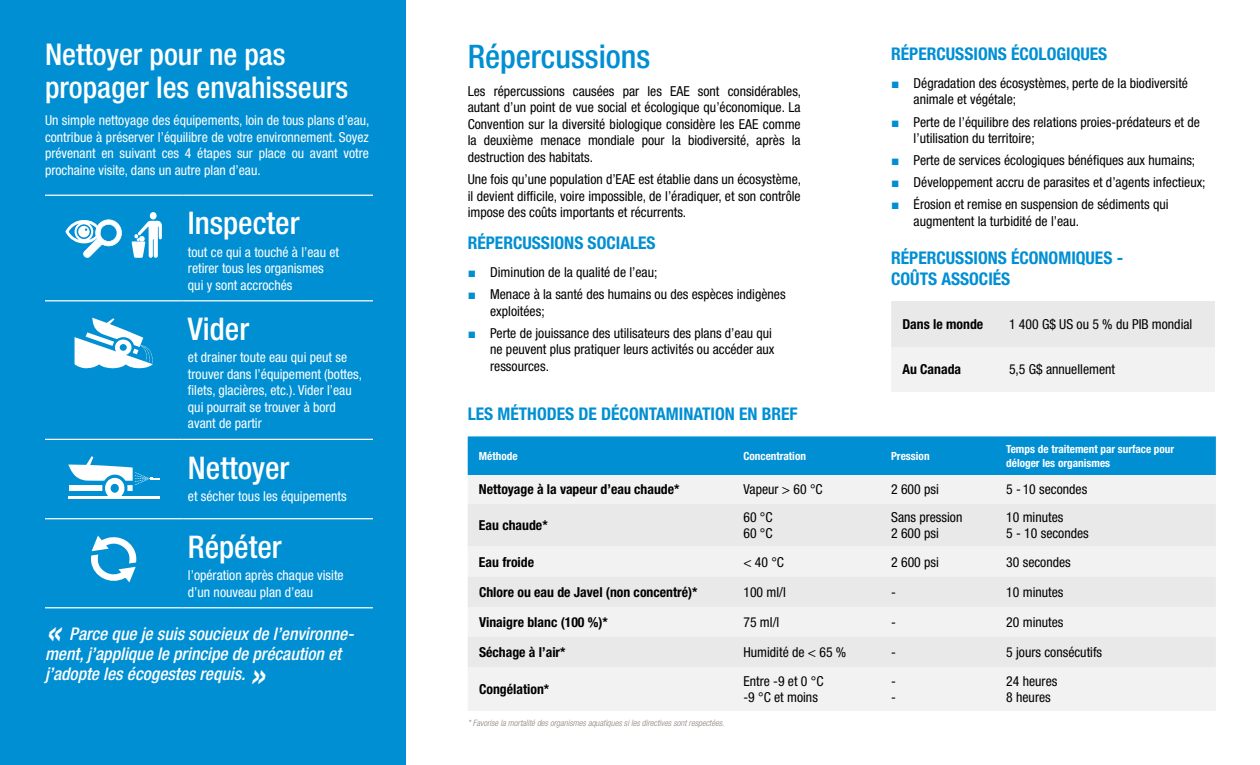
<style>
.page{position:relative;width:1260px;height:765px;background:#fff}
.page>*{position:absolute;margin:0;border:0;box-sizing:border-box;transform-origin:0 0}
.t1{font:500 condensed 32.5px "Helvetica Neue LT Std";color:#008fd3}
.t2{font:500 condensed 31.25px "Helvetica Neue LT Std";color:#fff}
.t3{font:500 condensed 30px/33.1px "Helvetica Neue LT Std";color:#fff}
.t4{font:700 condensed 17.5px/21px "Helvetica Neue LT Std";color:#008fd3}
.t5{font:italic 500 condensed 17.5px/20px "Helvetica Neue LT Std";color:#fff}
.t6{font:condensed 13.75px/16.5px "Helvetica Neue LT Std";color:#000}
.t7{font:condensed 13.75px/16.5px "Helvetica Neue LT Std";color:#fff}
.t8{font:700 condensed 13.75px "Helvetica Neue LT Std";color:#000}
.t9{font:700 condensed 11.25px/13.5px "Helvetica Neue LT Std";color:#fff}
.t10{font:italic 300 condensed 8.75px "Helvetica Neue LT Std";color:#8c827e}
.s1{font-size:37.5px}
.s2{font-family:"Arial";font-stretch:normal;color:#008fd3}
</style>
<div class="page">
<div style="left:891px;top:301px;width:324px;height:91px;background:#eaeaea"></div>
<div style="left:468px;top:436px;width:748px;height:39px;background:#008fd3"></div>
<div style="left:468px;top:475px;width:748px;height:236px;background:#f2f2f2"></div>
<div style="left:468px;top:504px;width:748px;height:42px;background:#e9e9e9"></div>
<svg style="left:468px;top:577px;width:748px;height:90px;fill:#e9e9e9"></svg>
<div style="left:0;top:0;width:406px;height:765px;background:#008fd3"></div>
<hr style="left:45px;top:195px;width:137px;height:1px;background:#fff">
<hr style="left:182px;top:195px;width:191px;height:1px;background:#fff">
<hr style="left:45px;top:300px;width:137px;height:1px;background:#fff">
<hr style="left:182px;top:300px;width:191px;height:1px;background:#fff">
<hr style="left:45px;top:439px;width:137px;height:1px;background:#fff">
<hr style="left:182px;top:439px;width:191px;height:1px;background:#fff">
<hr style="left:45px;top:518px;width:137px;height:1px;background:#fff">
<hr style="left:182px;top:518px;width:191px;height:1px;background:#fff">
<hr style="left:45px;top:607px;width:137px;height:1px;background:#fff">
<hr style="left:182px;top:607px;width:191px;height:1px;background:#fff">
<svg style="left:65px;top:219px;width:57px;height:39px"></svg>
<div style="left:150px;top:212px;width:7px;height:7px;background:#fff;border-radius:50%"></div>
<svg style="left:132px;top:221px;width:30px;height:37px"></svg>
<svg style="left:74px;top:318px;width:79px;height:50px"></svg>
<svg style="left:68px;top:456px;width:91px;height:43px"></svg>
<svg style="left:91px;top:535px;width:45px;height:48px"></svg>
<h3 class="t3" style="left:45px;top:37px;width:305px">Nettoyer pour ne pas propager les envahisseurs</h3>
<p class="t7" style="left:45px;top:112px;width:326px;text-align:justify">Un simple nettoyage des équipements, loin de tous plans d’eau, contribue à préserver l’équilibre de votre environnement. Soyez prévenant en suivant ces 4 étapes sur place ou avant votre prochaine visite, dans un autre plan d’eau.</p>
<h2 class="t2" style="left:188px;top:205px;width:113px">Inspecter</h2>
<p class="t7" style="left:188px;top:243px;width:153px">tout ce qui a touché à l’eau et retirer tous les organismes qui y sont accrochés</p>
<h2 class="t2" style="left:188px;top:310px;width:63px">Vider</h2>
<p class="t7" style="left:188px;top:349px;width:176px">et drainer toute eau qui peut se trouver dans l’équipement (bottes, filets, glacières, etc.). Vider l’eau qui pourrait se trouver à bord avant de partir</p>
<h2 class="t2" style="left:188px;top:449px;width:103px">Nettoyer</h2>
<p class="t7" style="left:188px;top:487px;width:160px">et sécher tous les équipements</p>
<h2 class="t2" style="left:188px;top:528px;width:95px">Répéter</h2>
<p class="t7" style="left:188px;top:567px;width:157px">l’opération après chaque visite d’un nouveau plan d’eau</p>
<p class="t5" style="left:45px;top:624px;width:310px"><span class="s1">«</span> Parce que je suis soucieux de l’environne&shy;ment, j’applique le principe de précaution et j’adopte les écogestes requis. <span class="s1">»</span></p>
<h1 class="t1" style="left:468px;top:37px;width:184px">Répercussions</h1>
<p class="t6" style="left:468px;top:83px;width:335px;text-align:justify">Les répercussions causées par les EAE sont considérables, autant d’un point de vue social et écologique qu’économique. La Convention sur la diversité biologique considère les EAE comme la deuxième menace mondiale pour la biodiversité, après la destruction des habitats.</p>
<p class="t6" style="left:468px;top:171px;width:335px;text-align:justify">Une fois qu’une population d’EAE est établie dans un écosystème, il devient difficile, voire impossible, de l’éradiquer, et son contrôle impose des coûts importants et récurrents.</p>
<p class="t4" style="left:468px;top:232px;width:189px">RÉPERCUSSIONS SOCIALES</p>
<p class="t6" style="left:468px;top:264px;width:191px"><span class="s2">■</span> Diminution de la qualité de l’eau;</p>
<p class="t6" style="left:490px;top:286px;width:297px;text-indent:-22px"><span class="s2">■</span> Menace à la santé des humains ou des espèces indigènes exploitées;</p>
<p class="t6" style="left:490px;top:325px;width:286px;text-indent:-22px"><span class="s2">■</span> Perte de jouissance des utilisateurs des plans d’eau qui ne peuvent plus pratiquer leurs activités ou accéder aux ressources.</p>
<p class="t4" style="left:891px;top:43px;width:218px">RÉPERCUSSIONS ÉCOLOGIQUES</p>
<p class="t6" style="left:914px;top:75px;width:276px;text-indent:-22px"><span class="s2">■</span> Dégradation des écosystèmes, perte de la biodiversité animale et végétale;</p>
<p class="t6" style="left:914px;top:113px;width:288px;text-indent:-22px"><span class="s2">■</span> Perte de l’équilibre des relations proies-prédateurs et de l’utilisation du territoire;</p>
<p class="t6" style="left:891px;top:152px;width:306px"><span class="s2">■</span> Perte de services écologiques bénéfiques aux humains;</p>
<p class="t6" style="left:891px;top:174px;width:316px"><span class="s2">■</span> Développement accru de parasites et d’agents infectieux;</p>
<p class="t6" style="left:914px;top:196px;width:256px;text-indent:-22px"><span class="s2">■</span> Érosion et remise en suspension de sédiments qui augmentent la turbidité de l’eau.</p>
<p class="t4" style="left:891px;top:247px;width:234px">RÉPERCUSSIONS ÉCONOMIQUES -<br>COÛTS ASSOCIÉS</p>
<p class="t8" style="left:902px;top:316px;width:82px">Dans le monde</p>
<p class="t6" style="left:1009px;top:316px;width:185px">1 400 G$ US ou 5 % du PIB mondial</p>
<p class="t8" style="left:902px;top:361px;width:60px">Au Canada</p>
<p class="t6" style="left:1009px;top:361px;width:108px">5,5 G$ annuellement</p>
<p class="t4" style="left:468px;top:403px;width:332px">LES MÉTHODES DE DÉCONTAMINATION EN BREF</p>
<p class="t9" style="left:479px;top:449px;width:40px">Méthode</p>
<p class="t9" style="left:743px;top:449px;width:64px">Concentration</p>
<p class="t9" style="left:891px;top:449px;width:40px">Pression</p>
<p class="t9" style="left:1006px;top:442px;width:170px">Temps de traitement par surface pour déloger les organismes</p>
<p class="t8" style="left:479px;top:481px;width:202px">Nettoyage à la vapeur d’eau chaude*</p>
<p class="t6" style="left:743px;top:481px;width:81px">Vapeur &gt; 60 °C</p>
<p class="t6" style="left:891px;top:481px;width:49px">2 600 psi</p>
<p class="t6" style="left:1006px;top:481px;width:83px">5 - 10 secondes</p>
<p class="t8" style="left:479px;top:517px;width:70px">Eau chaude*</p>
<p class="t6" style="left:743px;top:509px;width:31px">60 °C<br>60 °C</p>
<p class="t6" style="left:891px;top:509px;width:73px">Sans pression<br>2 600 psi</p>
<p class="t6" style="left:1006px;top:509px;width:84px">10 minutes<br>5 - 10 secondes</p>
<p class="t8" style="left:479px;top:553px;width:57px">Eau froide</p>
<p class="t6" style="left:743px;top:553px;width:42px">&lt; 40 °C</p>
<p class="t6" style="left:891px;top:553px;width:49px">2 600 psi</p>
<p class="t6" style="left:1006px;top:553px;width:66px">30 secondes</p>
<p class="t8" style="left:479px;top:584px;width:220px">Chlore ou eau de Javel (non concentré)*</p>
<p class="t6" style="left:743px;top:584px;width:44px">100 ml/l</p>
<p class="t6" style="left:891px;top:584px;width:6px">-</p>
<p class="t6" style="left:1006px;top:584px;width:59px">10 minutes</p>
<p class="t8" style="left:479px;top:614px;width:130px">Vinaigre blanc (100 %)*</p>
<p class="t6" style="left:743px;top:614px;width:37px">75 ml/l</p>
<p class="t6" style="left:891px;top:614px;width:6px">-</p>
<p class="t6" style="left:1006px;top:614px;width:59px">20 minutes</p>
<p class="t8" style="left:479px;top:644px;width:88px">Séchage à l’air*</p>
<p class="t6" style="left:743px;top:644px;width:104px">Humidité de &lt; 65 %</p>
<p class="t6" style="left:891px;top:644px;width:6px">-</p>
<p class="t6" style="left:1006px;top:644px;width:97px">5 jours consécutifs</p>
<p class="t8" style="left:479px;top:681px;width:72px">Congélation*</p>
<p class="t6" style="left:743px;top:672px;width:82px">Entre -9 et 0 °C -9 °C et moins</p>
<p class="t6" style="left:891px;top:672px;width:6px">- -</p>
<p class="t6" style="left:1006px;top:672px;width:53px">24 heures<br>8 heures</p>
<p class="t10" style="left:468px;top:717px;width:258px">* Favorise la mortalité des organismes aquatiques si les directives sont respectées.</p>
</div>
